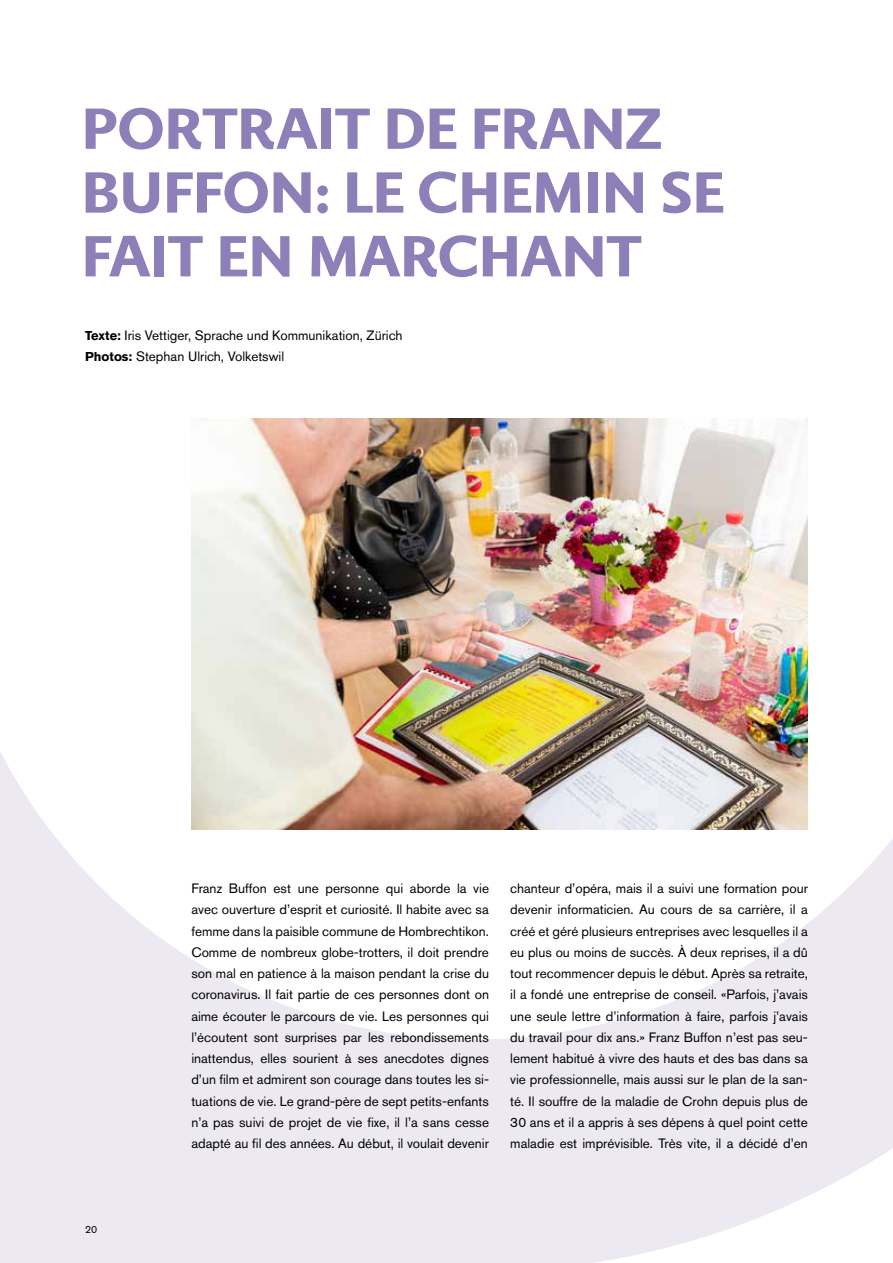
<style>
.page{position:relative;width:893px;height:1263px;background:#fff}
.page>*{position:absolute;margin:0;border:0;box-sizing:border-box;transform-origin:0 0}
.t1{font:800 55.5px/63.8px "Berling Nova Sans Pro";letter-spacing:-.015em;color:#8d80b9}
.t2{font:13.5px/21.3px "Akzidenz Grotesk Pro";color:#000;text-align:justify}
.t3{font:10.5px "Akzidenz Grotesk Pro";color:#000}
.s1{font-weight:700;font-size:12.75px}
</style>
<div class="page">
<svg style="left:0;top:752px;width:893px;height:511px;fill:#ece9f3"></svg>
<img style="left:191px;top:418px;width:617px;height:411px">
<h1 class="t1" style="left:81px;top:94px;width:645px">PORTRAIT DE FRANZ<br>BUFFON: LE CHEMIN SE<br>FAIT EN MARCHANT</h1>
<p class="t2" style="left:85px;top:325px;width:319px"><span class="s1">Texte:</span> Iris Vettiger, Sprache und Kommunikation, Zürich<br><span class="s1">Photos:</span> Stephan Ulrich, Volketswil</p>
<p class="t3" style="left:85px;top:1223px;width:14px">20</p>
<p class="t2" style="left:191px;top:877px;width:299px">Franz Buffon est une personne qui aborde la vie avec ouverture d’esprit et curiosité. Il habite avec sa femme dans la paisible commune de Hombrechtikon.<br>Comme de nombreux globe-trotters, il doit prendre son mal en patience à la maison pendant la crise du coronavirus. Il fait partie de ces personnes dont on aime écouter le parcours de vie. Les personnes qui l’écoutent sont surprises par les rebondissements inattendus, elles sourient à ses anecdotes dignes d’un film et admirent son courage dans toutes les si&shy;tuations de vie. Le grand-père de sept petits-enfants n’a pas suivi de projet de vie fixe, il l’a sans cesse adapté au fil des années. Au début, il voulait devenir</p>
<p class="t2" style="left:510px;top:878px;width:299px">chanteur d’opéra, mais il a suivi une formation pour devenir informaticien. Au cours de sa carrière, il a créé et géré plusieurs entreprises avec lesquelles il a eu plus ou moins de succès. À deux reprises, il a dû tout recommencer depuis le début. Après sa retraite, il a fondé une entreprise de conseil. «Parfois, j’avais une seule lettre d’information à faire, parfois j’avais du travail pour dix ans.» Franz Buffon n’est pas seu&shy;lement habitué à vivre des hauts et des bas dans sa vie professionnelle, mais aussi sur le plan de la san&shy;té. Il souffre de la maladie de Crohn depuis plus de 30 ans et il a appris à ses dépens à quel point cette maladie est imprévisible. Très vite, il a décidé d’en</p>
</div>
